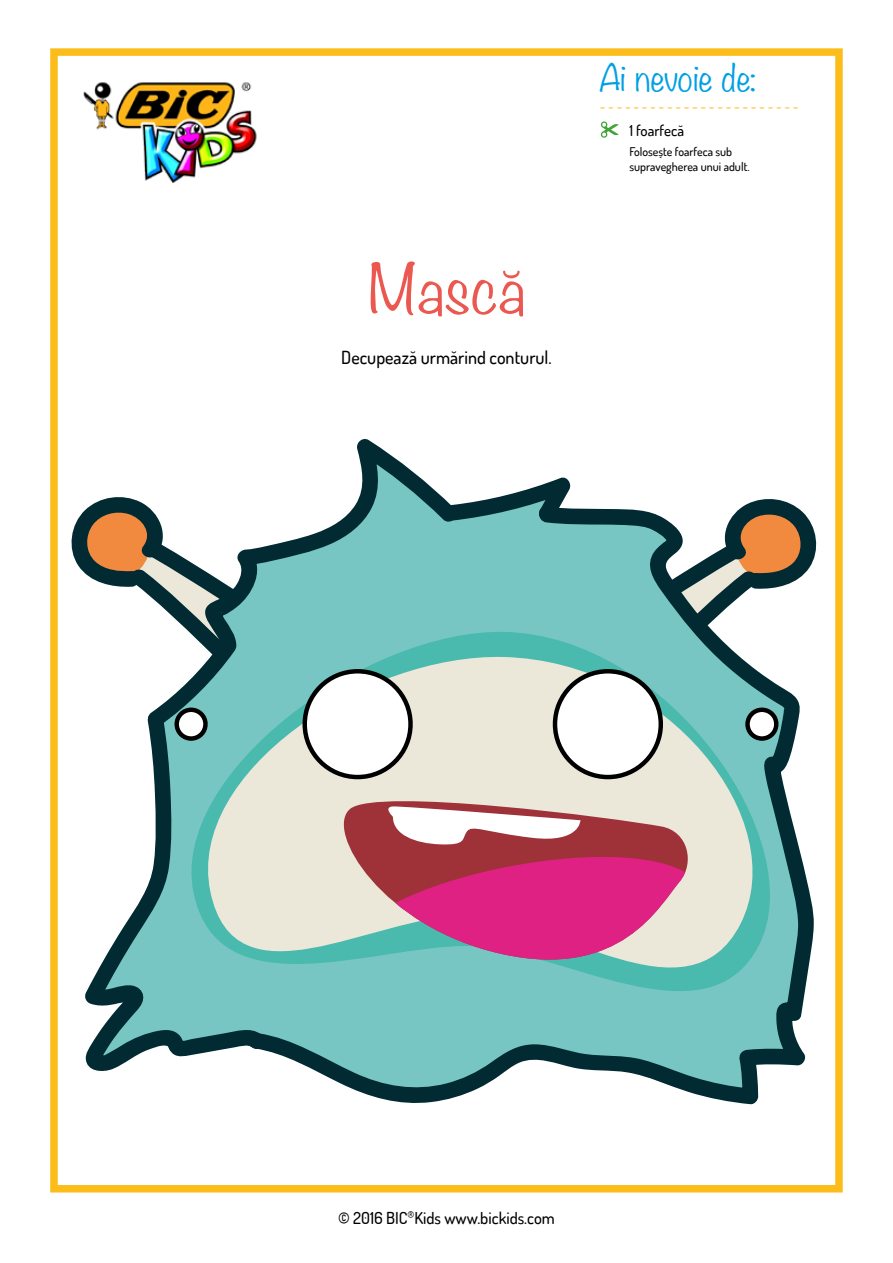
<style>
.page{position:relative;width:893px;height:1263px;background:#fff}
.page>*{position:absolute;margin:0;border:0;box-sizing:border-box;transform-origin:0 0}
.t1{font:300 60px "Noteworthy";color:#eb5850}
.t2{font:300 33px "Noteworthy";color:#009fe3}
.t3{font:500 18px "Dosis";color:#000}
.t4{font:18px "Minion Pro";color:#fcbd1b}
.t5{font:500 16.5px "Dosis";color:#000}
.t6{font:500 15px "Dosis";color:#000}
.t7{font:500 12px/14.4px "Dosis";color:#000}
</style>
<div class="page">
<div style="left:50px;top:48px;width:793px;height:1144px;border:8px solid #fcbd1b"></div>
<img style="left:83px;top:82px;width:174px;height:101px">
<svg style="left:600px;top:121px;width:19px;height:17px"></svg>
<svg style="left:461px;top:477px;width:110px;height:29px"></svg>
<svg style="left:85px;top:732px;width:146px;height:339px"></svg>
<svg style="left:253px;top:506px;width:561px;height:599px"></svg>
<svg style="left:303px;top:439px;width:158px;height:189px;fill:#77c6c3"></svg>
<svg style="left:71px;top:497px;width:232px;height:235px"></svg>
<svg style="left:169px;top:628px;width:642px;height:420px;fill:#77c6c3"></svg>
<svg style="left:186px;top:653px;width:607px;height:373px;background:#9ecdc5"></svg>
<svg style="left:323px;top:787px;width:372px;height:35px;background:#e1d1c6"></svg>
<svg style="left:323px;top:822px;width:372px;height:158px;background:#b96f90"></svg>
<svg style="left:383px;top:806px;width:197px;height:39px"></svg>
<div style="left:553px;top:669px;width:110px;height:110px;background:#fff;border:4px solid #000;border-radius:50%"></div>
<div style="left:302px;top:669px;width:111px;height:110px;background:#fff;border:4px solid #000;border-radius:50%"></div>
<svg style="left:745px;top:707px;width:33px;height:34px"></svg>
<svg style="left:174px;top:707px;width:34px;height:34px"></svg>
<h1 class="t1" style="left:368px;top:237px;width:158px">Mască</h1>
<h3 class="t3" style="left:341px;top:346px;width:212px">Decupează urmărind conturul.</h3>
<h2 class="t2" style="left:600px;top:49px;width:158px">Ai nevoie de:</h2>
<h3 class="t4" style="left:600px;top:94px;width:201px">------------------------</h3>
<p class="t6" style="left:629px;top:121px;width:56px">1 foarfecă</p>
<p class="t7" style="left:629px;top:145px;width:122px">Folosește foarfeca sub supravegherea unui adult.</p>
<h3 class="t5" style="left:338px;top:1207px;width:218px">© 2016 BIC<sup>®</sup>Kids www.bickids.com</h3>
</div>
